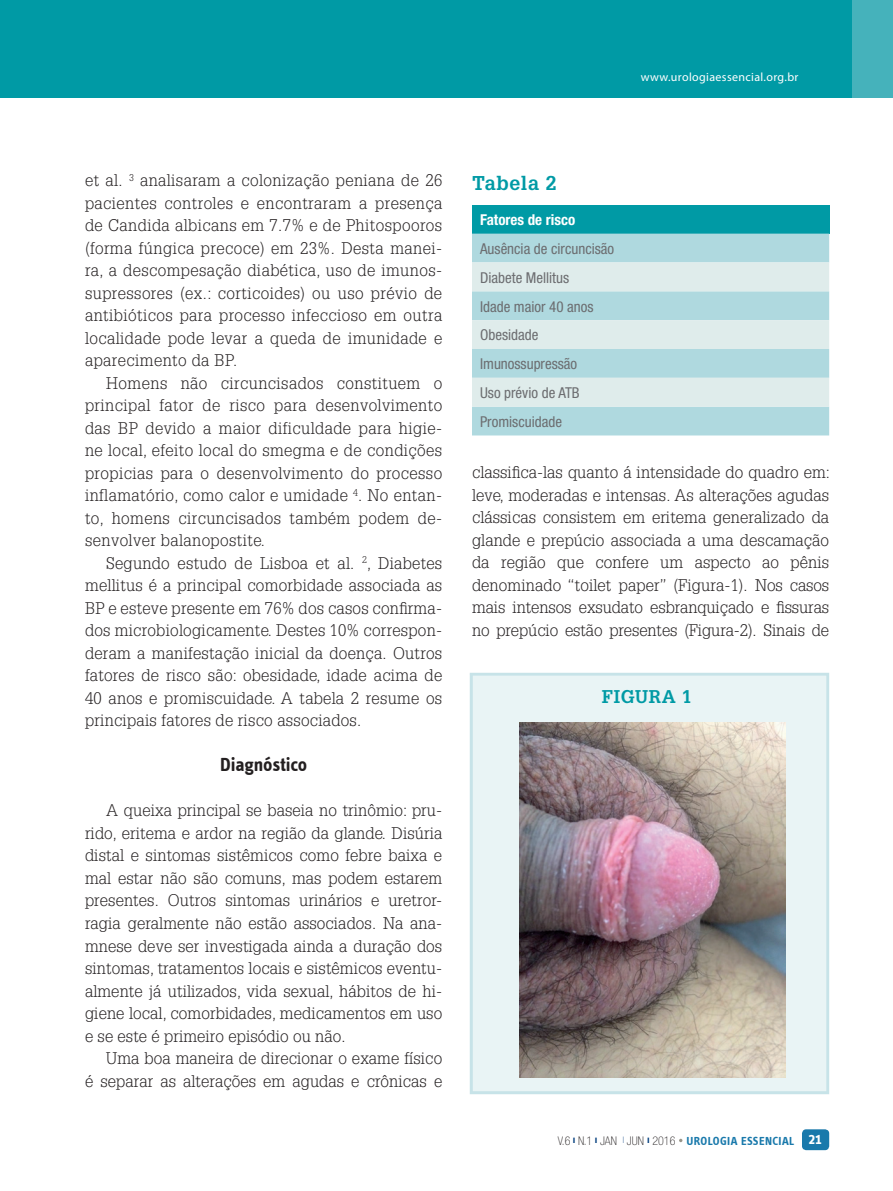
<style>
.page{position:relative;width:893px;height:1191px;background:#fff}
.page>*{position:absolute;margin:0;border:0;box-sizing:border-box;transform-origin:0 0}
.t1{font:19.5px "Info Text Bold Tf";letter-spacing:-.005em;color:#231f20}
.t2{font:700 19.5px "Glypha";letter-spacing:.03em;color:#009aa5}
.t3{font:700 18px "Glypha";letter-spacing:.03em;color:#009aa5}
.t4{font:300 16.5px/22.5px "Glypha";letter-spacing:.005em;color:#231f20;text-align:justify}
.t5{font:condensed 15px/28.8px "Helvetica Neue";color:#6c6d70}
.t6{font:700 condensed 15px "Helvetica Neue";color:#fff}
.t7{font:12px "Info Text Bold Tf";letter-spacing:.03em;color:#1979ab}
.t8{font:12px "Myriad Pro";letter-spacing:.03em;color:#fff}
.s1{font-family:"Helvetica Neue";font-weight:100;font-stretch:condensed;color:#231f20}
.s2{font-size:15px;color:#fff}
</style>
<div class="page">
<div style="left:802px;top:1129px;width:27px;height:21px;background:#1979ab;border-radius:4px"></div>
<div style="left:0;top:0;width:893px;height:98px;background:#009aa5"></div>
<div style="left:852px;top:0;width:41px;height:98px;background:#45b2bb"></div>
<div style="left:472px;top:205px;width:357px;height:29px;background:#009aa5"></div>
<div style="left:472px;top:234px;width:357px;height:201px;background:#afd9df"></div>
<svg style="left:472px;top:262px;width:357px;height:145px;background:#cce4e6"></svg>
<svg style="left:470px;top:673px;width:359px;height:421px;background:#e5f1f2"></svg>
<img style="left:520px;top:722px;width:266px;height:355px">
<p class="t8" style="left:641px;top:70px;width:159px">www.urologiaessencial.org.br</p>
<p class="t4" style="left:85px;top:169px;width:359px">et al. <sup>3</sup> analisaram a colonização peniana de 26 pacientes controles e encontraram a presença de Candida albicans em 7.7% e de Phitospooros (forma fúngica precoce) em 23%. Desta manei&shy;ra, a descompesação diabética, uso de imunos&shy;supressores (ex.: corticoides) ou uso prévio de antibióticos para processo infeccioso em outra localidade pode levar a queda de imunidade e aparecimento da BP.</p>
<p class="t4" style="left:85px;top:371px;width:359px;text-indent:21px">Homens não circuncisados constituem o principal fator de risco para desenvolvimento das BP devido a maior dificuldade para higie&shy;ne local, efeito local do smegma e de condições propicias para o desenvolvimento do processo inflamatório, como calor e umidade <sup>4</sup>. No entan&shy;to, homens circuncisados também podem de&shy;senvolver balanopostite.</p>
<p class="t4" style="left:85px;top:551px;width:359px;text-indent:21px">Segundo estudo de Lisboa et al. <sup>2</sup>, Diabetes mellitus é a principal comorbidade associada as BP e esteve presente em 76% dos casos confirma&shy;dos microbiologicamente. Destes 10% correspon&shy;deram a manifestação inicial da doença. Outros fatores de risco são: obesidade, idade acima de 40 anos e promiscuidade. A tabela 2 resume os principais fatores de risco associados.</p>
<p class="t1" style="left:220px;top:753px;width:88px">Diagnóstico</p>
<p class="t4" style="left:85px;top:799px;width:359px;text-indent:21px">A queixa principal se baseia no trinômio: pru&shy;rido, eritema e ardor na região da glande. Disúria distal e sintomas sistêmicos como febre baixa e mal estar não são comuns, mas podem estarem presentes. Outros sintomas urinários e uretror&shy;ragia geralmente não estão associados. Na ana&shy;mnese deve ser investigada ainda a duração dos sintomas, tratamentos locais e sistêmicos eventu&shy;almente já utilizados, vida sexual, hábitos de hi&shy;giene local, comorbidades, medicamentos em uso e se este é primeiro episódio ou não.</p>
<p class="t4" style="left:85px;top:1046px;width:359px;text-align:right">Uma boa maneira de direcionar o exame físico<br>é separar as alterações em agudas e crônicas e</p>
<p class="t2" style="left:472px;top:171px;width:86px">Tabela 2</p>
<p class="t6" style="left:480px;top:211px;width:97px">Fatores de risco</p>
<p class="t5" style="left:480px;top:234px;width:136px">Ausência de circuncisão<br>Diabete Mellitus<br>Idade maior 40 anos<br>Obesidade<br>Imunossupressão<br>Uso prévio de ATB<br>Promiscuidade</p>
<p class="t4" style="left:472px;top:461px;width:359px">classifica-las quanto á intensidade do quadro em: leve, moderadas e intensas. As alterações agudas clássicas consistem em eritema generalizado da glande e prepúcio associada a uma descamação da região que confere um aspecto ao pênis denominado “toilet paper” (Figura-1). Nos casos mais intensos exsudato esbranquiçado e fissuras no prepúcio estão presentes (Figura-2). Sinais de</p>
<p class="t3" style="left:602px;top:685px;width:91px">FIGURA 1</p>
<p class="t7" style="left:558px;top:1133px;width:266px"><span class="s1">V.6 N.1 JAN JUN 2016</span> UROLOGIA ESSENCIAL <span class="s2">21</span></p>
</div>
